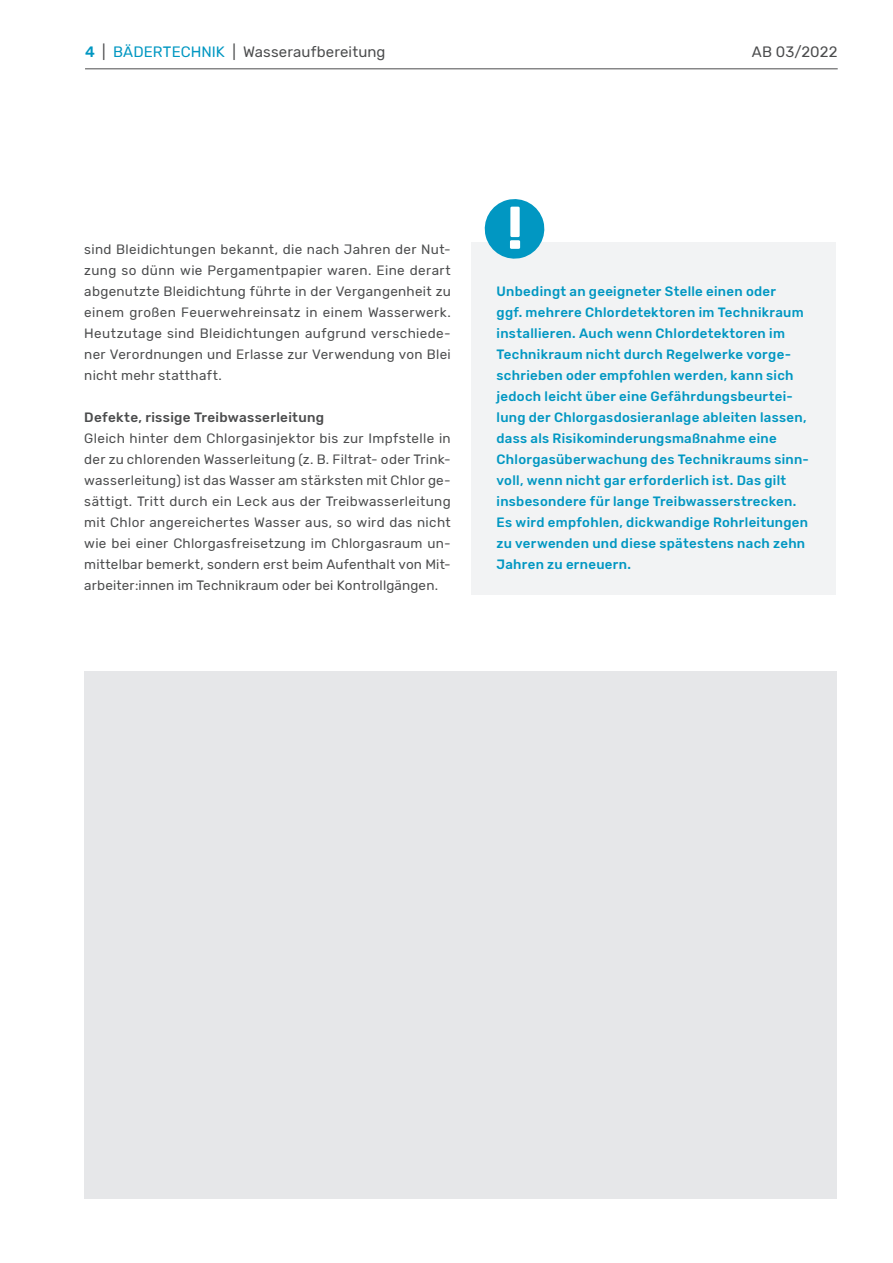
<style>
.page{position:relative;width:893px;height:1263px;background:#fff}
.page>*{position:absolute;margin:0;border:0;box-sizing:border-box;transform-origin:0 0}
.t1{font:500 60.3px "Rubik";color:#fff;scale:1.18 1}
.t2{font:15px "Rubik";letter-spacing:.01em;color:#4b4c4d}
.t3{font:13.5px/21px "Rubik";letter-spacing:.02em;color:#4b4c4d;text-align:justify}
.t4{font:500 13.5px/21px "Rubik";letter-spacing:.02em;color:#0197c2}
.t5{font:500 13.5px "Rubik";letter-spacing:.02em;color:#4b4c4d}
.s1{font-weight:500;color:#0197c2}
.s2{color:#0197c2}
</style>
<div class="page">
<hr style="left:85px;top:68px;width:753px;height:1px;background:#4b4c4d">
<div style="left:471px;top:242px;width:365px;height:352px;background:#f2f3f4"></div>
<svg style="left:484px;top:199px;width:61px;height:60px"></svg>
<div style="left:84px;top:671px;width:753px;height:528px;background:#e6e7e9"></div>
<p class="t2" style="left:85px;top:43px;width:302px"><span class="s1">4</span> | <span class="s2">BÄDERTECHNIK</span> | Wasseraufbereitung</p>
<p class="t2" style="left:752px;top:43px;width:87px">AB 03/2022</p>
<p class="t3" style="left:84px;top:239px;width:368px">sind Bleidichtungen bekannt, die nach Jahren der Nut-</p>
<p class="t3" style="left:84px;top:260px;width:368px">zung so dünn wie Pergamentpapier waren. Eine derart abgenutzte Bleidichtung führte in der Vergangenheit zu einem großen Feuerwehreinsatz in einem Wasserwerk.<br>Heutzutage sind Bleidichtungen aufgrund verschiede&shy;ner Verordnungen und Erlasse zur Verwendung von Blei nicht mehr statthaft.</p>
<p class="t5" style="left:84px;top:409px;width:241px">Defekte, rissige Treibwasserleitung</p>
<p class="t3" style="left:84px;top:428px;width:368px">Gleich hinter dem Chlorgasinjektor bis zur Impfstelle in der zu chlorenden Wasserleitung (z. B. Filtrat- oder Trink&shy;wasserleitung) ist das Wasser am stärksten mit Chlor ge&shy;sättigt. Tritt durch ein Leck aus der Treibwasserleitung mit Chlor angereichertes Wasser aus, so wird das nicht wie bei einer Chlorgasfreisetzung im Chlorgasraum un&shy;mittelbar bemerkt, sondern erst beim Aufenthalt von Mit&shy;arbeiter:innen im Technikraum oder bei Kontrollgängen.</p>
<h1 class="t1" style="left:505px;top:193px;width:18px">!</h1>
<p class="t4" style="left:497px;top:281px;width:314px">Unbedingt an geeigneter Stelle einen oder<br>ggf. mehrere Chlordetektoren im Technikraum installieren. Auch wenn Chlordetektoren im Technikraum nicht durch Regelwerke vorge&shy;schrieben oder empfohlen werden, kann sich jedoch leicht über eine Gefährdungsbeurtei&shy;lung der Chlorgasdosieranlage ableiten lassen, dass als Risikominderungsmaßnahme eine Chlorgasüberwachung des Technikraums sinn&shy;voll, wenn nicht gar erforderlich ist. Das gilt insbesondere für lange Treibwasserstrecken.<br>Es wird empfohlen, dickwandige Rohrleitungen zu verwenden und diese spätestens nach zehn Jahren zu erneuern.</p>
</div>
